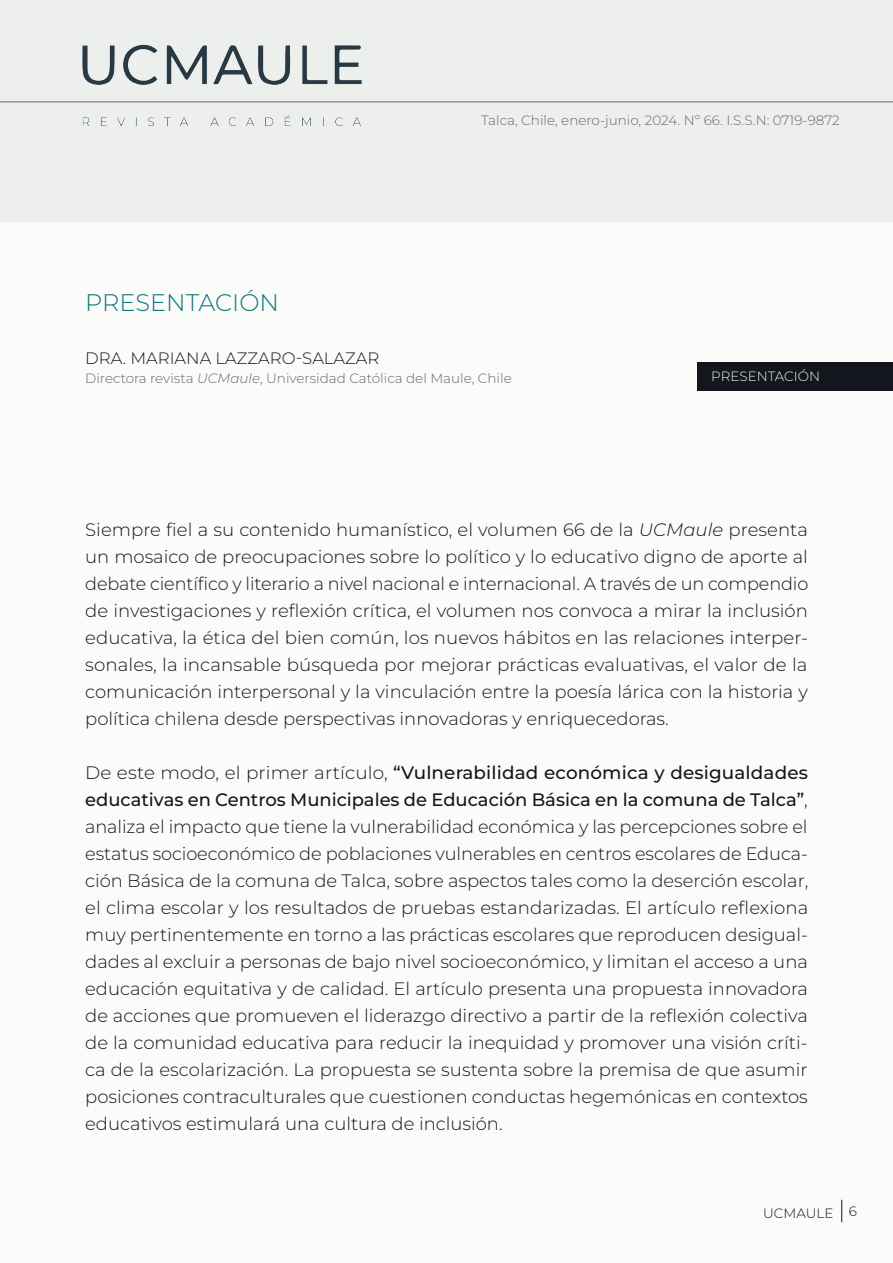
<style>
.page{position:relative;width:893px;height:1263px;background:#fbfbfa}
.page>*{position:absolute;margin:0;border:0;box-sizing:border-box;transform-origin:0 0}
.t1{font:300 24px "Montserrat";color:#0f767b}
.t2{font:300 18px/27px "Montserrat";color:#13161c;text-align:justify}
.t3{font:300 16.5px "Montserrat";color:#13161c}
.t4{font:300 13.5px "Montserrat";color:#646969}
.t5{font:300 13.5px "Montserrat";color:#edefed}
.t6{font:300 13.5px "Montserrat";color:#13161c}
.s1{font-style:italic}
.s2{font-weight:500}
</style>
<div class="page">
<div style="left:0;top:0;width:893px;height:221px;background:#edefed"></div>
<hr style="left:0;top:102px;width:893px;height:1px;background:#646969">
<svg style="left:841px;top:1200px;width:1px;height:22px"></svg>
<img style="left:30px;top:44px;width:369px;height:82px">
<div style="left:697px;top:362px;width:196px;height:29px;background:#13161c"></div>
<h1 class="t1" style="left:85px;top:286px;width:195px">PRESENTACIÓN</h1>
<p class="t4" style="left:481px;top:111px;width:360px">Talca, Chile, enero-junio, 2024. Nº 66. I.S.S.N: 0719-9872</p>
<p class="t3" style="left:85px;top:346px;width:296px">DRA. MARIANA LAZZARO-SALAZAR</p>
<p class="t4" style="left:85px;top:369px;width:428px">Directora revista <span class="s1">UCMaule</span>, Universidad Católica del Maule, Chile</p>
<p class="t5" style="left:711px;top:367px;width:110px">PRESENTACIÓN</p>
<p class="t2" style="left:85px;top:515px;width:725px">Siempre fiel a su contenido humanístico, el volumen 66 de la <span class="s1">UCMaule</span> presenta un mosaico de preocupaciones sobre lo político y lo educativo digno de aporte al debate científico y literario a nivel nacional e internacional. A través de un compendio de investigaciones y reflexión crítica, el volumen nos convoca a mirar la inclusión educativa, la ética del bien común, los nuevos hábitos en las relaciones interper&shy;sonales, la incansable búsqueda por mejorar prácticas evaluativas, el valor de la comunicación interpersonal y la vinculación entre la poesía lárica con la historia y política chilena desde perspectivas innovadoras y enriquecedoras.</p>
<p class="t2" style="left:85px;top:758px;width:725px">De este modo, el primer artículo, <span class="s2">“Vulnerabilidad económica y desigualdades educativas en Centros Municipales de Educación Básica en la comuna de Talca”</span>, analiza el impacto que tiene la vulnerabilidad económica y las percepciones sobre el estatus socioeconómico de poblaciones vulnerables en centros escolares de Educa&shy;ción Básica de la comuna de Talca, sobre aspectos tales como la deserción escolar, el clima escolar y los resultados de pruebas estandarizadas. El artículo reflexiona muy pertinentemente en torno a las prácticas escolares que reproducen desigual&shy;dades al excluir a personas de bajo nivel socioeconómico, y limitan el acceso a una educación equitativa y de calidad. El artículo presenta una propuesta innovadora de acciones que promueven el liderazgo directivo a partir de la reflexión colectiva de la comunidad educativa para reducir la inequidad y promover una visión críti&shy;ca de la escolarización. La propuesta se sustenta sobre la premisa de que asumir posiciones contraculturales que cuestionen conductas hegemónicas en contextos educativos estimulará una cultura de inclusión.</p>
<p class="t6" style="left:763px;top:1203px;width:95px">UCMAULE 6</p>
</div>
